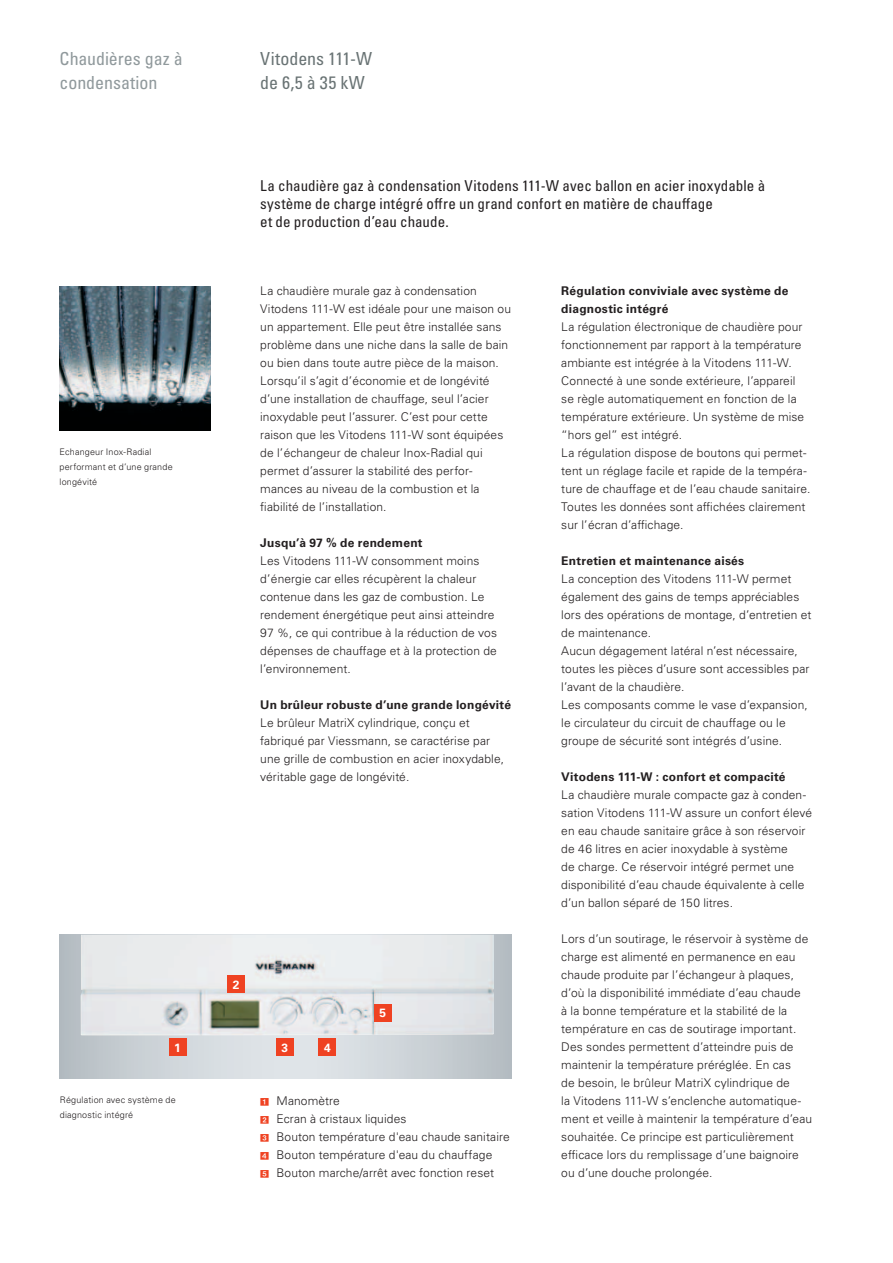
<style>
.page{position:relative;width:893px;height:1263px;background:#fff}
.page>*{position:absolute;margin:0;border:0;box-sizing:border-box;transform-origin:0 0}
.t1{font:condensed 18px/24px "Univers LTCYR 57";color:#90999c}
.t2{font:condensed 18px/24px "Univers LTCYR 57";color:#697374}
.t3{font:condensed 15px/18px "Univers LTCYR 57";letter-spacing:.005em;color:#231f20}
.t4{font:300 12px/18px "Univers LTCYR 45";letter-spacing:.01em;color:#231f20}
.t5{font:700 12px/18px "Univers LTCYR 65";letter-spacing:.02em;color:#231f20}
.t6{font:700 12px "Univers LTCYR 65";color:#fff}
.t7{font:300 9px/15px "Univers LTCYR 45";letter-spacing:.02em;color:#231f20}
.s1{color:#ef4222}
</style>
<div class="page">
<img style="left:60px;top:287px;width:150px;height:144px">
<svg style="left:60px;top:935px;width:451px;height:144px;background:#c9cfd4"></svg>
<img style="left:81px;top:935px;width:413px;height:100px">
<div style="left:276px;top:1039px;width:17px;height:17px;background:#ef4222"></div>
<div style="left:374px;top:1005px;width:17px;height:17px;background:#ef4222"></div>
<div style="left:319px;top:1039px;width:17px;height:17px;background:#ef4222"></div>
<div style="left:227px;top:976px;width:17px;height:17px;background:#ef4222"></div>
<div style="left:169px;top:1039px;width:17px;height:17px;background:#ef4222"></div>
<h1 class="t1" style="left:60px;top:47px;width:125px">Chaudières gaz à condensation</h1>
<h1 class="t2" style="left:260px;top:47px;width:113px">Vitodens 111-W de 6,5 à 35 kW</h1>
<p class="t7" style="left:60px;top:444px;width:115px">Echangeur Inox-Radial performant et d’une grande longévité</p>
<p class="t6" style="left:174px;top:1039px;width:8px">1</p>
<p class="t7" style="left:60px;top:1092px;width:117px">Régulation avec système de diagnostic intégré</p>
<p class="t3" style="left:260px;top:176px;width:506px">La chaudière gaz à condensation Vitodens 111-W avec ballon en acier inoxydable à système de charge intégré offre un grand confort en matière de chauffage<br>et de production d’eau chaude.</p>
<p class="t4" style="left:260px;top:282px;width:252px">La chaudière murale gaz à condensation Vitodens 111-W est idéale pour une maison ou un appartement. Elle peut être installée sans problème dans une niche dans la salle de bain ou bien dans toute autre pièce de la maison.<br>Lorsqu’il s’agit d’économie et de longévité d’une installation de chauffage, seul l’acier inoxydable peut l’assurer. C’est pour cette raison que les Vitodens 111-W sont équipées de l’échangeur de chaleur Inox-Radial qui permet d’assurer la stabilité des perfor&shy;mances au niveau de la combustion et la fiabilité de l’installation.</p>
<p class="t5" style="left:260px;top:533px;width:164px">Jusqu’à 97 % de rendement</p>
<p class="t4" style="left:260px;top:552px;width:238px">Les Vitodens 111-W consomment moins d’énergie car elles récupèrent la chaleur contenue dans les gaz de combustion. Le rendement énergétique peut ainsi atteindre 97 %, ce qui contribue à la réduction de vos dépenses de chauffage et à la protection de l’environnement.</p>
<p class="t5" style="left:260px;top:695px;width:252px">Un brûleur robuste d’une grande longévité</p>
<p class="t4" style="left:260px;top:714px;width:245px">Le brûleur MatriX cylindrique, conçu et fabriqué par Viessmann, se caractérise par une grille de combustion en acier inoxydable, véritable gage de longévité.</p>
<p class="t6" style="left:233px;top:976px;width:8px">2</p>
<p class="t6" style="left:282px;top:1039px;width:8px">3</p>
<p class="t6" style="left:324px;top:1039px;width:8px">4</p>
<p class="t6" style="left:379px;top:1005px;width:8px">5</p>
<p class="t4" style="left:276px;top:1092px;width:132px">Manomètre<br>Ecran à cristaux liquides</p>
<p class="t4" style="left:260px;top:1128px;width:251px"><span class="s1">✓</span> Bouton température d'eau chaude sanitaire</p>
<p class="t4" style="left:260px;top:1146px;width:235px;text-align:right"><span class="s1">✔</span> Bouton température d'eau du chauffage<br>Bouton marche/arrêt avec fonction reset</p>
<p class="t5" style="left:561px;top:281px;width:229px">Régulation conviviale avec système de diagnostic intégré</p>
<p class="t4" style="left:561px;top:318px;width:251px">La régulation électronique de chaudière pour fonctionnement par rapport à la température ambiante est intégrée à la Vitodens 111-W.<br>Connecté à une sonde extérieure, l’appareil se règle automatiquement en fonction de la température extérieure. Un système de mise “hors gel” est intégré.<br>La régulation dispose de boutons qui permet&shy;tent un réglage facile et rapide de la tempéra&shy;ture de chauffage et de l’eau chaude sanitaire.<br>Toutes les données sont affichées clairement sur l’écran d’affichage.</p>
<p class="t5" style="left:561px;top:551px;width:184px">Entretien et maintenance aisés</p>
<p class="t4" style="left:561px;top:570px;width:252px">La conception des Vitodens 111-W permet également des gains de temps appréciables lors des opérations de montage, d’entretien et de maintenance.<br>Aucun dégagement latéral n’est nécessaire, toutes les pièces d’usure sont accessibles par l’avant de la chaudière.<br>Les composants comme le vase d’expansion, le circulateur du circuit de chauffage ou le groupe de sécurité sont intégrés d’usine.</p>
<p class="t5" style="left:561px;top:767px;width:226px">Vitodens 111-W : confort et compacité</p>
<p class="t4" style="left:561px;top:786px;width:252px">La chaudière murale compacte gaz à conden&shy;sation Vitodens 111-W assure un confort élevé en eau chaude sanitaire grâce à son réservoir de 46 litres en acier inoxydable à système<br>de charge. Ce réservoir intégré permet une disponibilité d’eau chaude équivalente à celle d’un ballon séparé de 150 litres.</p>
<p class="t4" style="left:561px;top:930px;width:252px">Lors d’un soutirage, le réservoir à système de charge est alimenté en permanence en eau chaude produite par l’échangeur à plaques, d’où la disponibilité immédiate d’eau chaude<br>à la bonne température et la stabilité de la température en cas de soutirage important.<br>Des sondes permettent d’atteindre puis de maintenir la température préréglée. En cas<br>de besoin, le brûleur MatriX cylindrique de<br>la Vitodens 111-W s’enclenche automatique&shy;ment et veille à maintenir la température d’eau souhaitée. Ce principe est particulièrement efficace lors du remplissage d’une baignoire ou d’une douche prolongée.</p>
</div>
